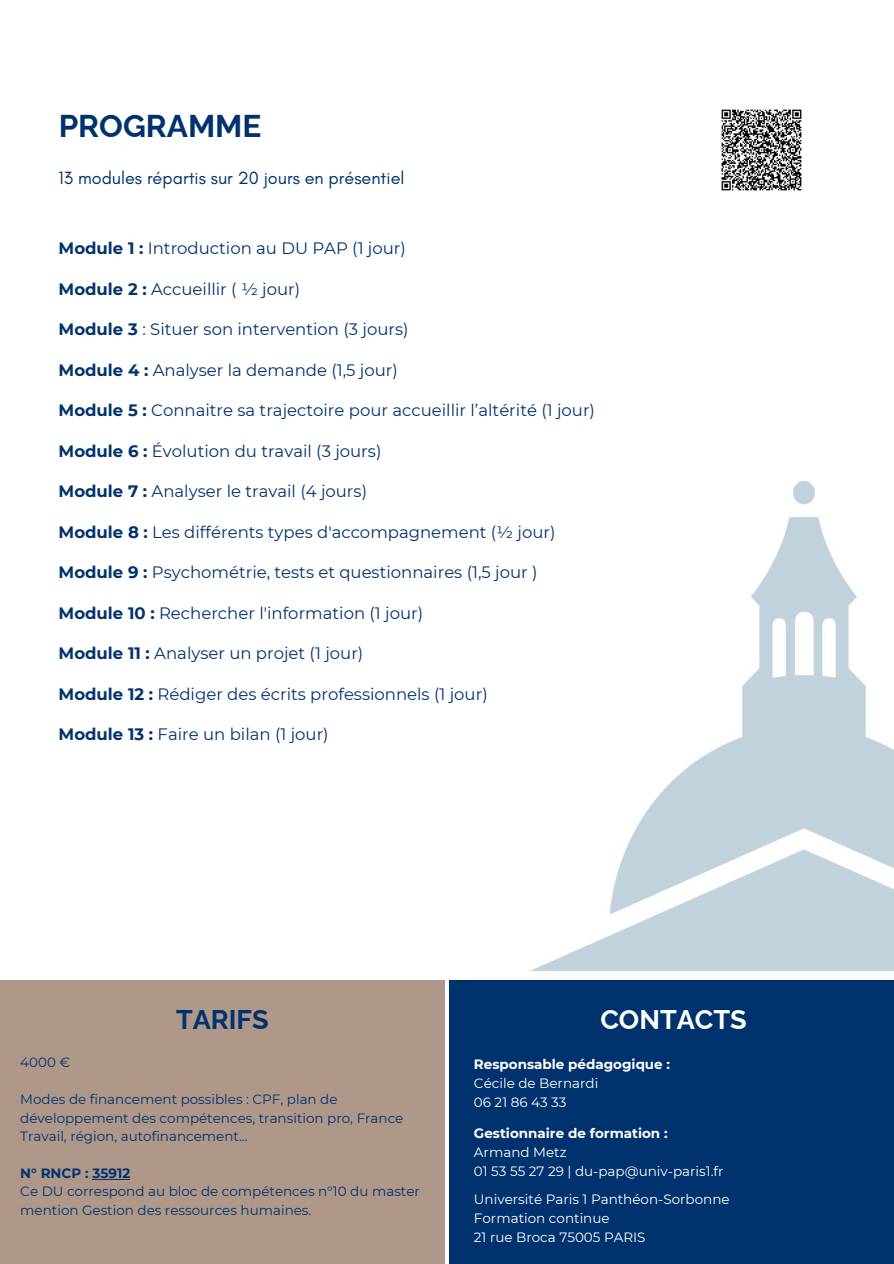
<style>
.page{position:relative;width:894px;height:1264px;background:#fff}
.page>*{position:absolute;margin:0;border:0;box-sizing:border-box;transform-origin:0 0}
.t1{font:700 31.5px "Raleway";color:#00326e}
.t2{font:700 27px "Raleway";color:#fff}
.t3{font:700 27px "Raleway";color:#00326e}
.t4{font:18px "Glacial Indifference";color:#00326e}
.t5{font:16.5px "Montserrat";color:#00326e}
.t6{font:13.5px/18.5px "Montserrat";color:#00326e}
.t7{font:13.5px "Montserrat";color:#fff}
.t8{font:700 13.5px "Montserrat";color:#fff}
.t9{font:700 13.5px "Montserrat";color:#00326e}
.s1{font-weight:700}
</style>
<div class="page">
<div style="left:0;top:980px;width:444px;height:283px;background:#af9889"></div>
<div style="left:449px;top:980px;width:444px;height:283px;background:#00326e"></div>
<img style="left:532px;top:481px;width:361px;height:489px">
<img style="left:721px;top:109px;width:81px;height:82px">
<hr style="left:92px;top:1178px;width:38px;height:1px;background:#00326e">
<p class="t1" style="left:59px;top:108px;width:204px">PROGRAMME</p>
<p class="t4" style="left:59px;top:167px;width:347px">13 modules répartis sur 20 jours en présentiel</p>
<h1 class="t5" style="left:59px;top:238px;width:349px"><span class="s1">Module 1 :</span> Introduction au DU PAP (1 jour)</h1>
<h1 class="t5" style="left:59px;top:278px;width:243px"><span class="s1">Module 2 :</span> Accueillir ( ½ jour)</h1>
<h1 class="t5" style="left:59px;top:319px;width:351px"><span class="s1">Module 3</span> : Situer son intervention (3 jours)</h1>
<h1 class="t5" style="left:59px;top:359px;width:341px"><span class="s1">Module 4 :</span> Analyser la demande (1,5 jour)</h1>
<h1 class="t5" style="left:59px;top:400px;width:537px"><span class="s1">Module 5 :</span> Connaitre sa trajectoire pour accueillir l’altérité (1 jour)</h1>
<h1 class="t5" style="left:59px;top:440px;width:324px"><span class="s1">Module 6 :</span> Évolution du travail (3 jours)</h1>
<h1 class="t5" style="left:59px;top:481px;width:310px"><span class="s1">Module 7 :</span> Analyser le travail (4 jours)</h1>
<h1 class="t5" style="left:59px;top:521px;width:498px"><span class="s1">Module 8 :</span> Les différents types d'accompagnement (½ jour)</h1>
<h1 class="t5" style="left:59px;top:562px;width:480px"><span class="s1">Module 9 :</span> Psychométrie, tests et questionnaires (1,5 jour )</h1>
<h1 class="t5" style="left:59px;top:602px;width:366px"><span class="s1">Module 10 :</span> Rechercher l'information (1 jour)</h1>
<h1 class="t5" style="left:59px;top:643px;width:306px"><span class="s1">Module 11 :</span> Analyser un projet (1 jour)</h1>
<h1 class="t5" style="left:59px;top:683px;width:430px"><span class="s1">Module 12 :</span> Rédiger des écrits professionnels (1 jour)</h1>
<h1 class="t5" style="left:59px;top:724px;width:271px"><span class="s1">Module 13 :</span> Faire un bilan (1 jour)</h1>
<h3 class="t3" style="left:176px;top:1003px;width:94px">TARIFS</h3>
<p class="t6" style="left:20px;top:1053px;width:52px">4000 €</p>
<h2 class="t6" style="left:20px;top:1090px;width:384px">Modes de financement possibles : CPF, plan de développement des compétences, transition pro, France<br>Travail, région, autofinancement...</h2>
<p class="t9" style="left:20px;top:1164px;width:111px">N° RNCP : 35912</p>
<p class="t6" style="left:20px;top:1182px;width:401px">Ce DU correspond au bloc de compétences n°10 du master mention Gestion des ressources humaines.</p>
<p class="t2" style="left:600px;top:1003px;width:148px">CONTACTS</p>
<h2 class="t8" style="left:474px;top:1056px;width:198px">Responsable pédagogique :</h2>
<p class="t7" style="left:474px;top:1075px;width:126px">Cécile de Bernardi</p>
<p class="t7" style="left:474px;top:1093px;width:94px">06 21 86 43 33</p>
<p class="t8" style="left:474px;top:1125px;width:195px">Gestionnaire de formation :</p>
<p class="t7" style="left:474px;top:1143px;width:94px">Armand Metz</p>
<p class="t7" style="left:474px;top:1162px;width:251px">01 53 55 27 29 | du-pap@univ-paris1.fr</p>
<p class="t7" style="left:474px;top:1191px;width:257px">Université Paris 1 Panthéon-Sorbonne</p>
<p class="t7" style="left:474px;top:1210px;width:137px">Formation continue</p>
<p class="t7" style="left:474px;top:1228px;width:173px">21 rue Broca 75005 PARIS</p>
</div>
